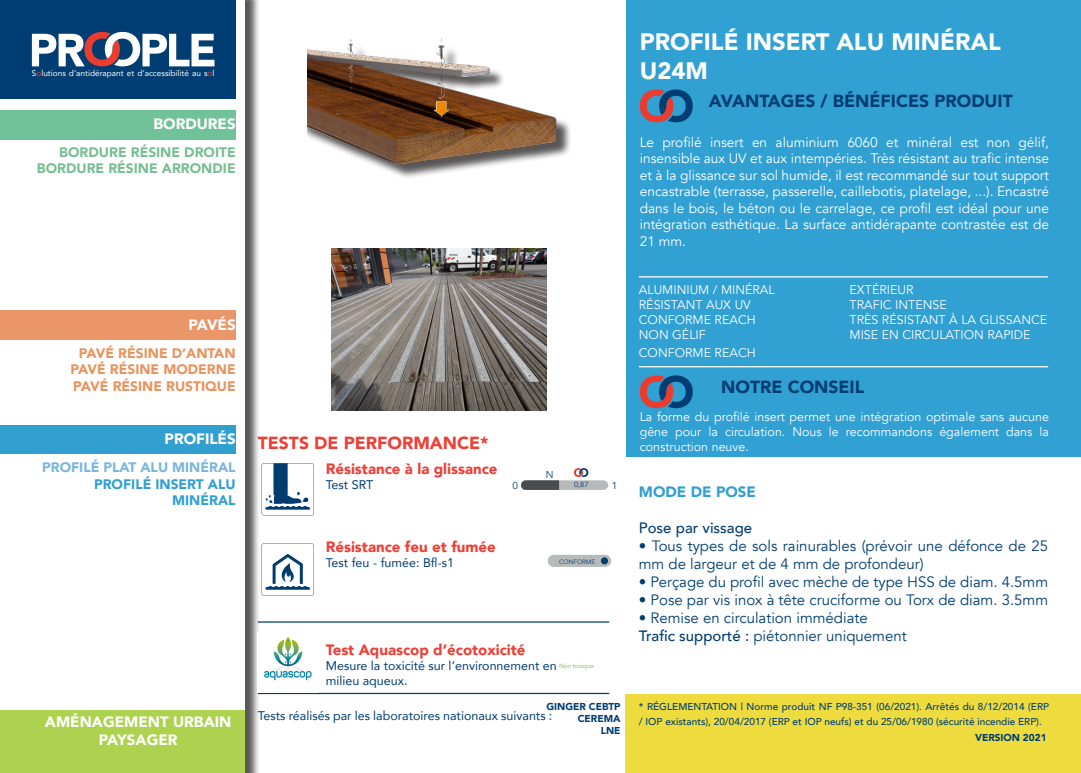
<style>
.page{position:relative;width:1081px;height:773px;background:#fff}
.page>*{position:absolute;margin:0;border:0;box-sizing:border-box;transform-origin:0 0}
.t1{font:900 23.75px "Avenir";color:#fff}
.t2{font:900 17.5px "Avenir";color:#003d72}
.t3{font:900 17.5px "Avenir";color:#ee3e35}
.t4{font:15px/18px "Avenir";color:#003d72}
.t5{font:900 15px "Avenir";color:#ee3e35}
.t6{font:900 15px "Avenir";color:#fff}
.t7{font:500 15px "Avenir";color:#003d72}
.t8{font:900 15px "Avenir";color:#329fd1}
.t9{font:13.75px/16.5px "Avenir";color:#fff;text-align:justify}
.t10{font:900 13.75px "Avenir";color:#e9925d}
.t11{font:900 13.75px "Avenir";color:#79be93}
.t12{font:900 13.75px/16.5px "Avenir";color:#329fd1;text-align:right}
.t13{font:900 13.75px "Avenir";color:#79b5dd}
.t14{font:12.5px/15px "Avenir";color:#fff;text-align:justify}
.t15{font:12.5px/15px "Avenir";color:#003d72}
.t16{font:500 10px/15px "Avenir";color:#003d72}
.t17{font:900 10px "Avenir";color:#003d72}
.t18{font:10px "Avenir";color:#003d72}
.t19{font:8.25px "Avenir";color:#fff}
.t20{font:7.5px "Avenir";color:#003d72}
.t21{font:6.25px "Avenir";color:#89b445}
.t22{font:6.25px "Avenir";color:#003d72}
.s1{color:#ea3d2f}
.s2{color:#31a0d2}
.s3{font-weight:500}
</style>
<div class="page">
<div style="left:0;top:0;width:260px;height:772px;background:#231f20;opacity:.75"></div>
<div style="left:0;top:0;width:244px;height:772px;background:#fff"></div>
<div style="left:0;top:0;width:236px;height:99px;background:#003d72"></div>
<div style="left:625px;top:0;width:456px;height:457px;background:#31a0d2"></div>
<svg style="left:32px;top:32px;width:182px;height:34px"></svg>
<div style="left:0;top:110px;width:236px;height:29px;background:#70c399"></div>
<div style="left:0;top:310px;width:236px;height:29px;background:#ea9669"></div>
<div style="left:0;top:425px;width:236px;height:28px;background:#329fd1"></div>
<svg style="left:640px;top:89px;width:53px;height:33px"></svg>
<svg style="left:640px;top:375px;width:53px;height:33px"></svg>
<hr style="left:639px;top:276px;width:409px;height:1px;background:#fff">
<hr style="left:639px;top:366px;width:409px;height:1px;background:#fff">
<div style="left:625px;top:694px;width:456px;height:78px;background:#eedc3f"></div>
<hr style="left:258px;top:692px;width:351px;height:2px;background:#003d72">
<img style="left:307px;top:38px;width:262px;height:140px">
<svg style="left:261px;top:463px;width:53px;height:52px"></svg>
<svg style="left:261px;top:543px;width:53px;height:52px"></svg>
<div style="left:521px;top:480px;width:87px;height:10px;background:#b7baba;border-radius:5px"></div>
<svg style="left:521px;top:480px;width:38px;height:10px"></svg>
<svg style="left:574px;top:468px;width:14px;height:9px"></svg>
<div style="left:548px;top:554px;width:63px;height:12px;background:#b7baba;border-radius:6px"></div>
<div style="left:601px;top:557px;width:7px;height:7px;background:#003d72;border-radius:50%"></div>
<hr style="left:258px;top:621px;width:351px;height:1px;background:#003d72">
<img style="left:258px;top:632px;width:54px;height:60px">
<img style="left:331px;top:248px;width:215px;height:162px">
<div style="left:0;top:710px;width:244px;height:62px;background:#add250"></div>
<p class="t19" style="left:32px;top:66px;width:184px">S<span class="s1">o</span>lutions d’antidérapant et d’accessibilité au s<span class="s1">o</span>l</p>
<p class="t6" style="left:153px;top:111px;width:84px">BORDURES</p>
<p class="t11" style="left:59px;top:140px;width:178px">BORDURE RÉSINE DROITE</p>
<p class="t11" style="left:37px;top:157px;width:200px">BORDURE RÉSINE ARRONDIE</p>
<p class="t6" style="left:188px;top:311px;width:49px">PAVÉS</p>
<p class="t10" style="left:79px;top:341px;width:158px">PAVÉ RÉSINE D’ANTAN</p>
<p class="t10" style="left:70px;top:357px;width:167px">PAVÉ RÉSINE MODERNE</p>
<p class="t10" style="left:73px;top:374px;width:164px">PAVÉ RÉSINE RUSTIQUE</p>
<p class="t6" style="left:165px;top:426px;width:73px">PROFILÉS</p>
<p class="t13" style="left:42px;top:456px;width:195px">PROFILÉ PLAT ALU MINÉRAL</p>
<p class="t12" style="left:94px;top:475px;width:143px">PROFILÉ INSERT ALU<br><span class="s2">MINÉRAL</span></p>
<p class="t6" style="left:45px;top:708px;width:188px">AMÉNAGEMENT URBAIN</p>
<p class="t6" style="left:99px;top:726px;width:80px">PAYSAGER</p>
<p class="t3" style="left:258px;top:428px;width:232px">TESTS DE PERFORMANCE*</p>
<p class="t5" style="left:326px;top:456px;width:173px">Résistance à la glissance</p>
<p class="t15" style="left:326px;top:477px;width:49px">Test SRT</p>
<p class="t18" style="left:546px;top:468px;width:9px">N</p>
<p class="t20" style="left:574px;top:480px;width:16px">0,87</p>
<p class="t18" style="left:512px;top:479px;width:7px">0</p>
<p class="t18" style="left:612px;top:479px;width:7px">1</p>
<p class="t5" style="left:326px;top:534px;width:171px">Résistance feu et fumée</p>
<p class="t15" style="left:326px;top:555px;width:130px">Test feu - fumée: Bfl-s1</p>
<p class="t22" style="left:559px;top:557px;width:38px">CONFORME</p>
<p class="t5" style="left:326px;top:637px;width:201px">Test Aquascop d’écotoxicité</p>
<p class="t15" style="left:326px;top:657px;width:232px">Mesure la toxicité sur l’environnement en milieu aqueux.</p>
<p class="t21" style="left:559px;top:662px;width:36px">Non toxique</p>
<p class="t17" style="left:546px;top:698px;width:76px">GINGER CEBTP</p>
<p class="t17" style="left:578px;top:710px;width:44px">CEREMA</p>
<p class="t17" style="left:601px;top:722px;width:21px">LNE</p>
<p class="t15" style="left:258px;top:707px;width:296px">Tests réalisés par les laboratoires nationaux suivants :</p>
<p class="t1" style="left:640px;top:22px;width:363px">PROFILÉ INSERT ALU MINÉRAL</p>
<p class="t1" style="left:640px;top:50px;width:70px">U24M</p>
<p class="t2" style="left:709px;top:86px;width:305px">AVANTAGES / BÉNÉFICES PRODUIT</p>
<p class="t9" style="left:640px;top:134px;width:411px">Le profilé insert en aluminium 6060 et minéral est non gélif, insensible aux UV et aux intempéries. Très résistant au trafic intense et à la glissance sur sol humide, il est recommandé sur tout support encastrable (terrasse, passerelle, caillebotis, platelage, ...). Encastré dans le bois, le béton ou le carrelage, ce profil est idéal pour une intégration esthétique. La surface antidérapante contrastée est de 21 mm.</p>
<p class="t14" style="left:639px;top:282px;width:137px">ALUMINIUM / MINÉRAL</p>
<p class="t14" style="left:639px;top:297px;width:114px">RÉSISTANT AUX UV</p>
<p class="t14" style="left:639px;top:312px;width:118px">CONFORME REACH</p>
<p class="t14" style="left:639px;top:327px;width:68px">NON GÉLIF</p>
<p class="t14" style="left:639px;top:345px;width:118px">CONFORME REACH</p>
<p class="t14" style="left:849px;top:282px;width:65px">EXTÉRIEUR</p>
<p class="t14" style="left:849px;top:297px;width:99px">TRAFIC INTENSE</p>
<p class="t14" style="left:849px;top:312px;width:199px">TRÈS RÉSISTANT À LA GLISSANCE</p>
<p class="t14" style="left:849px;top:327px;width:182px">MISE EN CIRCULATION RAPIDE</p>
<p class="t2" style="left:721px;top:372px;width:144px">NOTRE CONSEIL</p>
<p class="t14" style="left:640px;top:410px;width:411px">La forme du profilé insert permet une intégration optimale sans aucune gêne pour la circulation. Nous le recommandons également dans la construction neuve.</p>
<p class="t8" style="left:639px;top:478px;width:119px">MODE DE POSE</p>
<p class="t7" style="left:639px;top:514px;width:115px">Pose par vissage</p>
<p class="t4" style="left:639px;top:536px;width:411px">• Tous types de sols rainurables (prévoir une défonce de 25 mm de largeur et de 4 mm de profondeur)</p>
<p class="t4" style="left:639px;top:572px;width:411px">• Perçage du profil avec mèche de type HSS de diam. 4.5mm</p>
<p class="t4" style="left:639px;top:590px;width:411px">• Pose par vis inox à tête cruciforme ou Torx de diam. 3.5mm</p>
<p class="t4" style="left:639px;top:608px;width:230px">• Remise en circulation immédiate</p>
<p class="t4" style="left:639px;top:626px;width:269px"><span class="s3">Trafic supporté :</span> piétonnier uniquement</p>
<p class="t16" style="left:639px;top:698px;width:412px">* RÉGLEMENTATION Norme produit NF P98-351 (06/2021). Arrêtés du 8/12/2014 (ERP / IOP existants), 20/04/2017 (ERP et IOP neufs) et du 25/06/1980 (sécurité incendie ERP).</p>
<p class="t17" style="left:975px;top:728px;width:73px">VERSION 2021</p>
</div>
